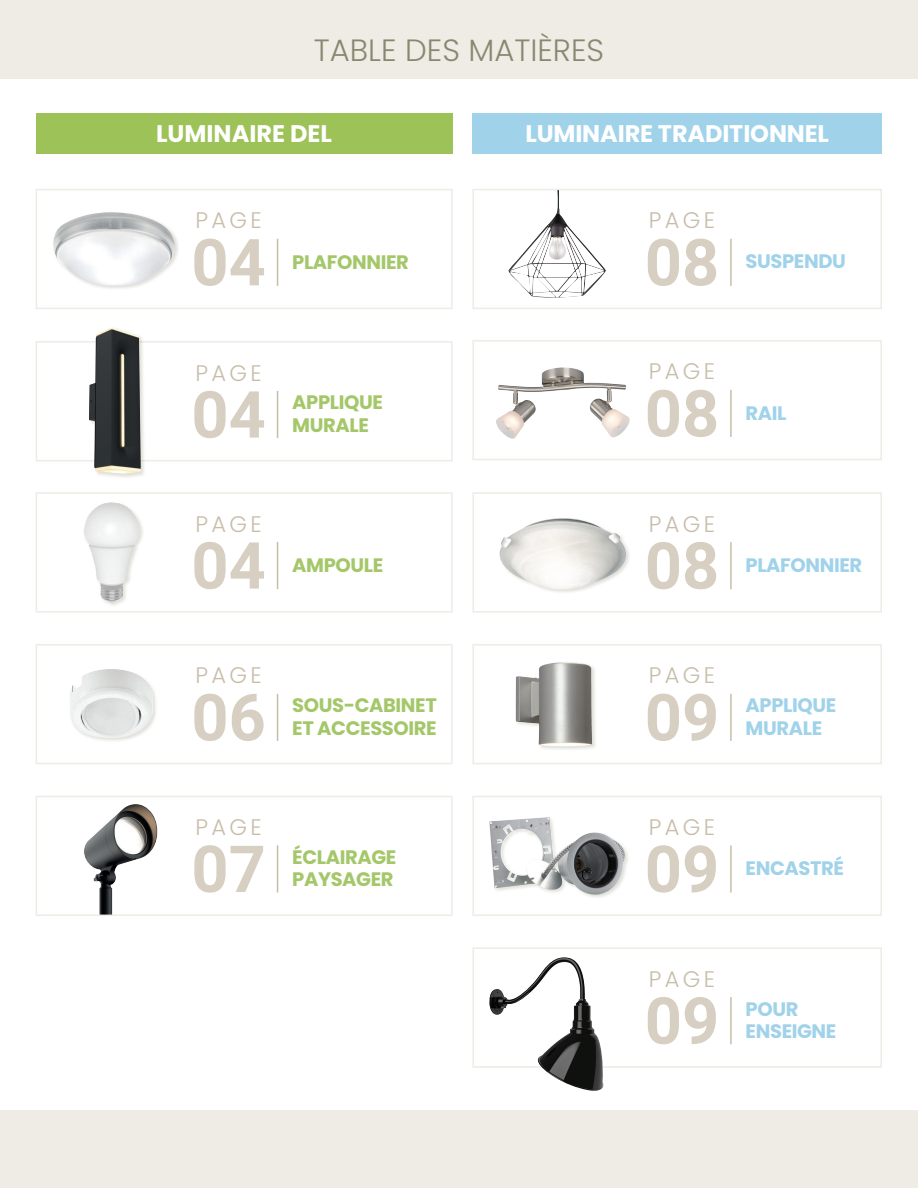
<style>
.page{position:relative;width:918px;height:1188px;background:#fff}
.page>*{position:absolute;margin:0;border:0;box-sizing:border-box;transform-origin:0 0}
.t1{font:700 64.8px "Roboto";color:#d7cfc1}
.t2{font:300 30.75px "Poppins";color:#8a8771}
.t3{font:700 24px "Poppins";letter-spacing:-.005em;color:#fff}
.PAGE_TDM{font:300 22.5px "Poppins";letter-spacing:.15em;color:#c8bdaa}
.TITRE_VERT_TDM{font:700 19.5px/22.5px "Poppins";letter-spacing:-.02em;color:#a4c769}
.TITRE_BLEU_TDM{font:700 19.5px/22.5px "Poppins";letter-spacing:-.02em;color:#a0d2ea}
</style>
<div class="page">
<div style="left:472px;top:947px;width:410px;height:121px;border:2px solid #efebe5"></div>
<div style="left:0;top:0;width:918px;height:78px;background:#efebe5"></div>
<div style="left:36px;top:341px;width:417px;height:120px;border:2px solid #efebe5"></div>
<div style="left:472px;top:340px;width:410px;height:120px;border:2px solid #efebe5"></div>
<div style="left:0;top:1111px;width:918px;height:77px;background:#efebe5"></div>
<div style="left:36px;top:189px;width:417px;height:120px;border:2px solid #efebe5"></div>
<div style="left:472px;top:189px;width:410px;height:120px;border:2px solid #efebe5"></div>
<div style="left:472px;top:796px;width:410px;height:120px;border:2px solid #efebe5"></div>
<div style="left:36px;top:492px;width:417px;height:121px;border:2px solid #efebe5"></div>
<div style="left:472px;top:644px;width:410px;height:120px;border:2px solid #efebe5"></div>
<div style="left:472px;top:492px;width:410px;height:121px;border:2px solid #efebe5"></div>
<div style="left:36px;top:644px;width:417px;height:120px;border:2px solid #efebe5"></div>
<hr style="left:730px;top:997px;width:2px;height:47px;background:#c8bdaa">
<div style="left:36px;top:796px;width:417px;height:120px;border:2px solid #efebe5"></div>
<hr style="left:277px;top:845px;width:1px;height:48px;background:#c8bdaa">
<img style="left:78px;top:804px;width:83px;height:111px">
<hr style="left:277px;top:239px;width:1px;height:47px;background:#c8bdaa">
<hr style="left:730px;top:239px;width:2px;height:47px;background:#c8bdaa">
<div style="left:52px;top:211px;width:127px;height:79px;background:#8a8771;opacity:.26"></div>
<img style="left:52px;top:212px;width:123px;height:74px">
<img style="left:508px;top:190px;width:98px;height:108px">
<hr style="left:277px;top:391px;width:1px;height:47px;background:#c8bdaa">
<hr style="left:730px;top:390px;width:2px;height:47px;background:#c8bdaa">
<img style="left:496px;top:371px;width:134px;height:68px">
<hr style="left:730px;top:694px;width:2px;height:47px;background:#c8bdaa">
<div style="left:69px;top:668px;width:89px;height:75px;background:#8a8771;opacity:.26"></div>
<img style="left:69px;top:669px;width:84px;height:69px">
<hr style="left:277px;top:694px;width:1px;height:47px;background:#c8bdaa">
<div style="left:515px;top:662px;width:82px;height:89px;background:#8a8771;opacity:.26"></div>
<img style="left:516px;top:662px;width:76px;height:84px">
<hr style="left:277px;top:542px;width:1px;height:47px;background:#c8bdaa">
<hr style="left:730px;top:542px;width:2px;height:47px;background:#c8bdaa">
<div style="left:83px;top:501px;width:62px;height:106px;background:#8a8771;opacity:.26"></div>
<img style="left:83px;top:503px;width:57px;height:99px">
<div style="left:499px;top:517px;width:132px;height:78px;background:#8a8771;opacity:.26"></div>
<img style="left:500px;top:518px;width:126px;height:73px">
<hr style="left:730px;top:845px;width:2px;height:48px;background:#c8bdaa">
<div style="left:489px;top:817px;width:141px;height:83px;background:#8a8771;opacity:.26"></div>
<img style="left:489px;top:817px;width:60px;height:71px">
<div style="left:36px;top:113px;width:417px;height:40px;background:#9cc258"></div>
<div style="left:472px;top:113px;width:410px;height:40px;background:#a0d2ea"></div>
<div style="left:88px;top:327px;width:58px;height:152px;background:#8a8771;opacity:.26"></div>
<img style="left:89px;top:327px;width:52px;height:147px">
<img style="left:489px;top:957px;width:115px;height:134px">
<p class="t2" style="left:314px;top:32px;width:292px">TABLE DES MATIÈRES</p>
<p class="t3" style="left:156px;top:119px;width:177px">LUMINAIRE DEL</p>
<p class="t3" style="left:525px;top:119px;width:305px">LUMINAIRE TRADITIONNEL</p>
<p class="PAGE_TDM" style="left:195px;top:207px;width:68px">PAGE</p>
<p class="t1" style="left:191px;top:217px;width:76px">04</p>
<p class="TITRE_VERT_TDM" style="left:292px;top:251px;width:118px">PLAFONNIER</p>
<p class="PAGE_TDM" style="left:195px;top:360px;width:68px">PAGE</p>
<p class="t1" style="left:191px;top:369px;width:76px">04</p>
<p class="TITRE_VERT_TDM" style="left:292px;top:391px;width:92px">APPLIQUE<br>MURALE</p>
<p class="PAGE_TDM" style="left:195px;top:511px;width:68px">PAGE</p>
<p class="t1" style="left:191px;top:520px;width:76px">04</p>
<p class="TITRE_VERT_TDM" style="left:292px;top:554px;width:93px">AMPOULE</p>
<p class="PAGE_TDM" style="left:195px;top:662px;width:68px">PAGE</p>
<p class="t1" style="left:191px;top:672px;width:76px">06</p>
<p class="TITRE_VERT_TDM" style="left:292px;top:694px;width:146px">SOUS-CABINET<br>ET ACCESSOIRE</p>
<p class="PAGE_TDM" style="left:195px;top:814px;width:68px">PAGE</p>
<p class="t1" style="left:191px;top:824px;width:76px">07</p>
<p class="TITRE_VERT_TDM" style="left:292px;top:846px;width:106px">ÉCLAIRAGE</p>
<p class="TITRE_VERT_TDM" style="left:292px;top:868px;width:103px">PAYSAGER</p>
<p class="PAGE_TDM" style="left:649px;top:207px;width:68px">PAGE</p>
<p class="t1" style="left:645px;top:217px;width:76px">08</p>
<p class="TITRE_BLEU_TDM" style="left:746px;top:251px;width:102px">SUSPENDU</p>
<p class="PAGE_TDM" style="left:649px;top:358px;width:68px">PAGE</p>
<p class="t1" style="left:645px;top:368px;width:76px">08</p>
<p class="TITRE_BLEU_TDM" style="left:746px;top:402px;width:42px">RAIL</p>
<p class="PAGE_TDM" style="left:649px;top:511px;width:68px">PAGE</p>
<p class="t1" style="left:645px;top:520px;width:76px">08</p>
<p class="TITRE_BLEU_TDM" style="left:746px;top:554px;width:118px">PLAFONNIER</p>
<p class="PAGE_TDM" style="left:649px;top:662px;width:68px">PAGE</p>
<p class="t1" style="left:645px;top:672px;width:76px">09</p>
<p class="TITRE_BLEU_TDM" style="left:746px;top:694px;width:92px">APPLIQUE<br>MURALE</p>
<p class="PAGE_TDM" style="left:649px;top:814px;width:68px">PAGE</p>
<p class="t1" style="left:645px;top:824px;width:76px">09</p>
<p class="TITRE_BLEU_TDM" style="left:746px;top:857px;width:100px">ENCASTRÉ</p>
<p class="PAGE_TDM" style="left:649px;top:966px;width:68px">PAGE</p>
<p class="t1" style="left:645px;top:975px;width:76px">09</p>
<p class="TITRE_BLEU_TDM" style="left:746px;top:998px;width:92px">POUR<br>ENSEIGNE</p>
</div>
